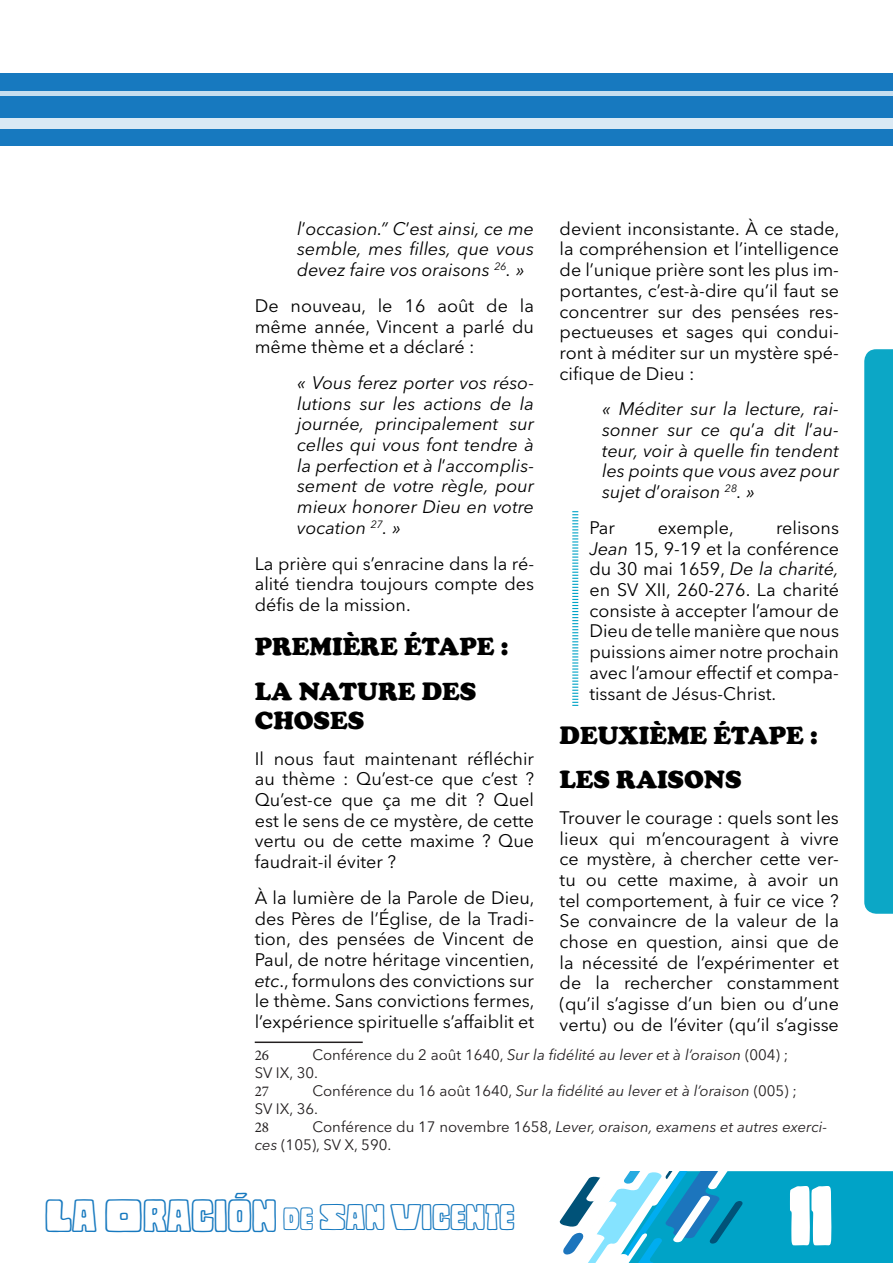
<style>
.page{position:relative;width:893px;height:1263px;background:#fff}
.page>*{position:absolute;margin:0;border:0;box-sizing:border-box;transform-origin:0 0}
.t1{font:78.75px "Copal Std Solid";color:#fff;scale:.67 1}
.t2{font:34.5px "Copal Std Outline";color:#1779bf}
.Cuerpo_A{font:900 25.5px/29.4px "Cooper";color:#000}
.Cuerpo_A-2{font:18px/20.7px "Avenir Next LT Pro";color:#000;text-align:justify}
.Cuerpo_A-3{font:italic 18px/20.7px "Avenir Next LT Pro";color:#000;text-align:justify}
.t3{font:15px/18px "Avenir Next LT Pro";color:#231f20}
.t4{font:15px "Minion Pro";color:#231f20}
.s1{font-style:normal}
.s2{font-style:italic}
.s3{font-size:43.5px}
.s4{font-size:30px}
</style>
<div class="page">
<div style="left:864px;top:349px;width:29px;height:565px;background:#0ca7c6"></div>
<div style="left:0;top:73px;width:893px;height:73px;background:#1779bf"></div>
<div style="left:0;top:91px;width:893px;height:5px;background:#c6deef"></div>
<div style="left:0;top:118px;width:893px;height:11px;background:#d9e9f4"></div>
<svg style="left:559px;top:1171px;width:334px;height:92px"></svg>
<hr style="left:255px;top:1041px;width:108px;height:2px;background:#231f20">
<svg style="left:572px;top:511px;width:6px;height:195px"></svg>
<p class="Cuerpo_A-2" style="left:560px;top:218px;width:281px">devient inconsistante. À ce stade, la compréhension et l’intelligence de l’unique prière sont les plus im&shy;portantes, c’est-à-dire qu’il faut se concentrer sur des pensées res&shy;pectueuses et sages qui condui&shy;ront à méditer sur un mystère spé&shy;cifique de Dieu :</p>
<p class="Cuerpo_A-3" style="left:602px;top:399px;width:239px">« Méditer sur la lecture, rai&shy;sonner sur ce qu<span class="s1">’</span>a dit l<span class="s1">’</span>au&shy;teur, voir à quelle fin tendent les points que vous avez pour sujet d<span class="s1">’</span>oraison <sup>28</sup>. »</p>
<p class="Cuerpo_A-2" style="left:589px;top:517px;width:27px">Par</p>
<p class="Cuerpo_A-2" style="left:658px;top:517px;width:77px">exemple,</p>
<p class="Cuerpo_A-3" style="left:297px;top:218px;width:238px">l<span class="s1">’</span>occasion.” C<span class="s1">’</span>est ainsi, ce me semble, mes filles, que vous devez faire vos oraisons <sup>26</sup>. »</p>
<p class="Cuerpo_A-2" style="left:255px;top:295px;width:281px">De nouveau, le 16 août de la même année, Vincent a parlé du même thème et a déclaré :</p>
<p class="Cuerpo_A-3" style="left:297px;top:372px;width:239px">« Vous ferez p orter vos réso&shy;lutions sur les actions de la journée, principalement sur celles qui vous font tendre à la p erfection et à l<span class="s1">’</span>accomp lis&shy;sement de votre règle, pour mieux honorer Dieu en votre vocation <sup>27</sup>. »</p>
<p class="Cuerpo_A-2" style="left:255px;top:553px;width:281px">La prière qui s’enracine dans la ré&shy;alité tiendra toujours compte des défis de la mission.</p>
<p class="Cuerpo_A" style="left:255px;top:632px;width:255px">PREMIÈRE ÉTAPE :</p>
<p class="Cuerpo_A" style="left:255px;top:676px;width:223px">LA NATURE DES<br>CHOSES</p>
<p class="Cuerpo_A-2" style="left:255px;top:748px;width:281px">Il nous faut maintenant réfléchir au thème : Qu’est-ce que c’est ?<br>Qu’est-ce que ça me dit ? Quel est le sens de ce mystère, de cette vertu ou de cette maxime ? Que faudrait-il éviter ?</p>
<p class="Cuerpo_A-2" style="left:255px;top:887px;width:281px">À la lumière de la Parole de Dieu, des Pères de l’Église, de la Tradi&shy;tion, des pensées de Vincent de Paul, de notre héritage vincentien, <span class="s2">etc</span>., formulons des convictions sur le thème. Sans convictions fermes, l’expérience spirituelle s’affaiblit et</p>
<p class="t4" style="left:255px;top:1045px;width:16px">26</p>
<p class="Cuerpo_A-2" style="left:589px;top:517px;width:251px;text-indent:187px">relisons <span class="s2">Jean</span> 15, 9-19 et la conférence du 30 mai 1659, <span class="s2">De la charité, </span>en SV XII, 260-276. La charité consiste à accepter l’amour de Dieu de telle manière que nous puissions aimer notre prochain avec l’amour effectif et compa&shy;tissant de Jésus-Christ.</p>
<p class="Cuerpo_A" style="left:560px;top:721px;width:260px">DEUXIÈME ÉTAPE :</p>
<p class="Cuerpo_A" style="left:560px;top:765px;width:183px">LES RAISONS</p>
<p class="Cuerpo_A-2" style="left:560px;top:807px;width:281px">Trouver le courage : quels sont les lieux qui m’encouragent à vivre ce mystère, à chercher cette ver&shy;tu ou cette maxime, à avoir un tel comportement, à fuir ce vice ?<br>Se convaincre de la valeur de la chose en question, ainsi que de la nécessité de l’expérimenter et de la rechercher constamment (qu’il s’agisse d’un bien ou d’une vertu) ou de l’éviter (qu’il s’agisse</p>
<p class="t3" style="left:255px;top:1046px;width:535px;text-indent:58px">Conférence du 2 août 1640, <span class="s2">Sur la fidélité au lever et à l’oraison</span> (004) ;<br>SV IX, 30.</p>
<p class="t4" style="left:255px;top:1081px;width:16px">27</p>
<p class="t3" style="left:255px;top:1082px;width:544px;text-indent:58px">Conférence du 16 août 1640, <span class="s2">Sur la fidélité au lever et à l’oraison</span> (005) ;<br>SV IX, 36.</p>
<p class="t4" style="left:255px;top:1117px;width:16px">28</p>
<p class="t3" style="left:255px;top:1118px;width:574px;text-indent:58px">Conférence du 17 novembre 1658, <span class="s2">Lever, oraison, examens et autres exerci&shy;ces</span> (105), SV X, 590.</p>
<h2 class="t2" style="left:45px;top:1199px;width:471px"><span class="s3">LA ORACIÓN</span> <span class="s4">DE</span> SAN VICENTE</h2>
<h1 class="t1" style="left:790px;top:1174px;width:66px">11</h1>
</div>
